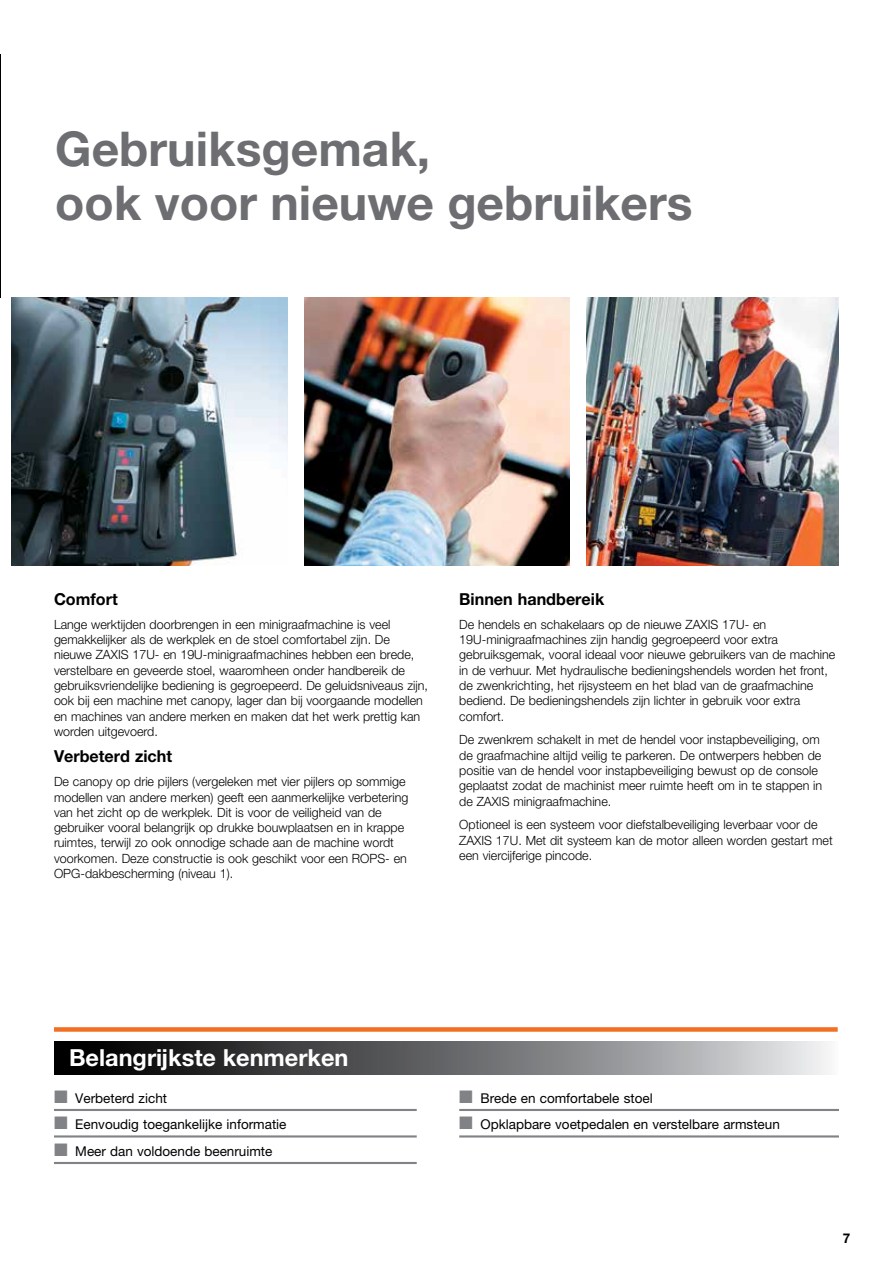
<style>
.page{position:relative;width:893px;height:1263px;background:#fff}
.page>*{position:absolute;margin:0;border:0;box-sizing:border-box;transform-origin:0 0}
.t1{font:700 48px/54.4px "Helvetica Neue LT Pro";color:#6d6e71}
.t2{font:700 23.55px "Helvetica Neue LT Pro";color:#fff}
.t3{font:700 16.5px "Helvetica Neue LT Pro";color:#000}
.t4{font:13.5px "Helvetica Neue LT Pro";color:#000}
.t5{font:700 13.5px "Helvetica Neue LT Pro";color:#000}
.t6{font:300 12.75px/15.3px "Helvetica Neue LT Pro";color:#000}
.s1{color:#808285}
</style>
<div class="page">
<div style="left:54px;top:1027px;width:784px;height:5px;background:#f36f21"></div>
<img style="left:11px;top:298px;width:276px;height:268px">
<img style="left:304px;top:298px;width:266px;height:268px">
<img style="left:587px;top:298px;width:251px;height:268px">
<svg style="left:54px;top:1041px;width:775px;height:34px;background:#68696b"></svg>
<hr style="left:0;top:54px;width:1px;height:244px;background:#000">
<hr style="left:54px;top:1109px;width:363px;height:2px;background:#808285">
<hr style="left:54px;top:1135px;width:363px;height:2px;background:#808285">
<hr style="left:54px;top:1162px;width:363px;height:2px;background:#808285">
<hr style="left:459px;top:1109px;width:380px;height:2px;background:#808285">
<hr style="left:459px;top:1135px;width:380px;height:2px;background:#808285">
<h1 class="t1" style="left:55px;top:120px;width:639px">Gebruiksgemak,<br>ook voor nieuwe gebruikers</h1>
<p class="t3" style="left:54px;top:589px;width:65px">Comfort</p>
<p class="t6" style="left:54px;top:616px;width:376px">Lange werktijden doorbrengen in een minigraafmachine is veel gemakkelijker als de werkplek en de stoel comfortabel zijn. De nieuwe ZAXIS 17U- en 19U-minigraafmachines hebben een brede, verstelbare en geveerde stoel, waaromheen onder handbereik de gebruiksvriendelijke bediening is gegroepeerd. De geluidsniveaus zijn, ook bij een machine met canopy, lager dan bij voorgaande modellen en machines van andere merken en maken dat het werk prettig kan worden uitgevoerd.</p>
<p class="t3" style="left:54px;top:746px;width:120px">Verbeterd zicht</p>
<p class="t6" style="left:54px;top:774px;width:356px">De canopy op drie pijlers (vergeleken met vier pijlers op sommige modellen van andere merken) geeft een aanmerkelijke verbetering van het zicht op de werkplek. Dit is voor de veiligheid van de gebruiker vooral belangrijk op drukke bouwplaatsen en in krappe ruimtes, terwijl zo ook onnodige schade aan de machine wordt voorkomen. Deze constructie is ook geschikt voor een ROPS- en OPG-dakbescherming (niveau 1).</p>
<p class="t3" style="left:459px;top:589px;width:147px">Binnen handbereik</p>
<p class="t6" style="left:459px;top:616px;width:378px">De hendels en schakelaars op de nieuwe ZAXIS 17U- en 19U-minigraafmachines zijn handig gegroepeerd voor extra gebruiksgemak, vooral ideaal voor nieuwe gebruikers van de machine in de verhuur. Met hydraulische bedieningshendels worden het front, de zwenkrichting, het rijsysteem en het blad van de graafmachine bediend. De bedieningshendels zijn lichter in gebruik voor extra comfort.</p>
<p class="t6" style="left:459px;top:732px;width:365px">De zwenkrem schakelt in met de hendel voor instapbeveiliging, om de graafmachine altijd veilig te parkeren. De ontwerpers hebben de positie van de hendel voor instapbeveiliging bewust op de console geplaatst zodat de machinist meer ruimte heeft om in te stappen in de ZAXIS minigraafmachine.</p>
<p class="t6" style="left:459px;top:817px;width:375px">Optioneel is een systeem voor diefstalbeveiliging leverbaar voor de<br>ZAXIS 17U. Met dit systeem kan de motor alleen worden gestart met een viercijferige pincode.</p>
<h2 class="t2" style="left:69px;top:1043px;width:281px">Belangrijkste kenmerken</h2>
<p class="t4" style="left:54px;top:1090px;width:115px"><span class="s1">■</span> Verbeterd zicht</p>
<p class="t4" style="left:54px;top:1116px;width:234px"><span class="s1">■</span> Eenvoudig toegankelijke informatie</p>
<p class="t4" style="left:54px;top:1143px;width:220px"><span class="s1">■</span> Meer dan voldoende beenruimte</p>
<p class="t4" style="left:459px;top:1090px;width:195px"><span class="s1">■</span> Brede en comfortabele stoel</p>
<p class="t4" style="left:459px;top:1116px;width:322px"><span class="s1">■</span> Opklapbare voetpedalen en verstelbare armsteun</p>
<p class="t5" style="left:843px;top:1230px;width:9px">7</p>
</div>
